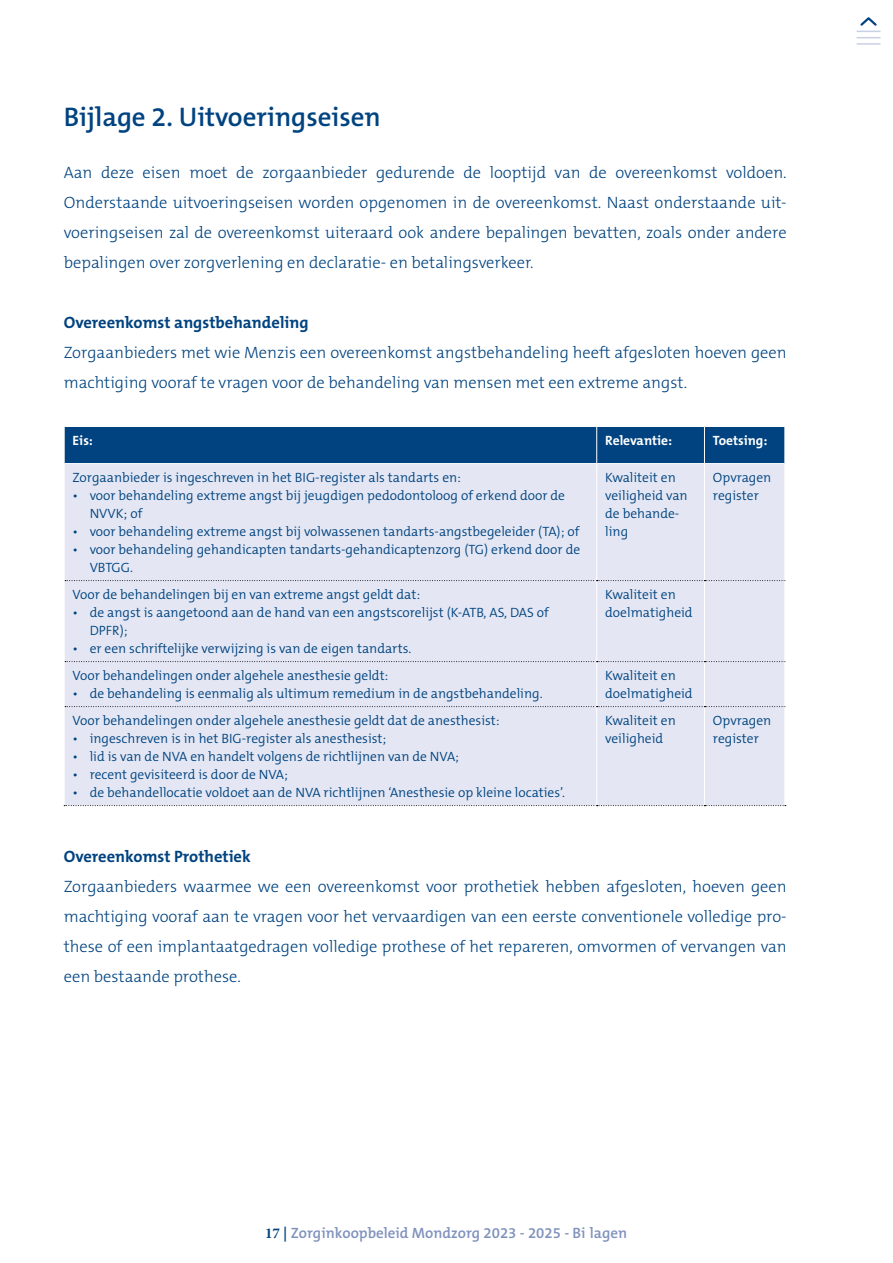
<style>
.page{position:relative;width:893px;height:1263px;background:#fff}
.page>*{position:absolute;margin:0;border:0;box-sizing:border-box;transform-origin:0 0}
.t1{font:600 27px "The Mix B W6";color:#004380}
.t2{font:300 16.5px/30px "The Mix B W3";color:#004380;text-align:justify}
.t3{font:700 16.5px "The Mix B W7";color:#004380}
.t4{font:600 15px "The Mix B W6";color:#7f91bd}
.t5{font:300 13.5px/18px "The Mix B W4";color:#004380}
.t6{font:700 13.5px "The Mix B W7";color:#fff}
.s1{font-family:"Minion Pro";font-weight:700;color:#004380}
.s2{color:#004380}
</style>
<div class="page">
<svg style="left:857px;top:17px;width:23px;height:21px"></svg>
<hr style="left:857px;top:43px;width:23px;height:2px;background:#cad0e5">
<div style="left:65px;top:427px;width:719px;height:36px;background:#004380"></div>
<div style="left:65px;top:464px;width:719px;height:341px;background:#e4e7f3"></div>
<hr style="left:596px;top:427px;width:1px;height:36px;background:#fff">
<hr style="left:704px;top:427px;width:1px;height:36px;background:#fff">
<hr style="left:596px;top:464px;width:1px;height:116px;background:#fff">
<hr style="left:704px;top:464px;width:1px;height:116px;background:#fff">
<hr style="left:596px;top:581px;width:1px;height:80px;background:#fff">
<hr style="left:704px;top:581px;width:1px;height:80px;background:#fff">
<hr style="left:596px;top:662px;width:1px;height:44px;background:#fff">
<hr style="left:704px;top:662px;width:1px;height:44px;background:#fff">
<hr style="left:596px;top:707px;width:1px;height:98px;background:#fff">
<hr style="left:704px;top:707px;width:1px;height:98px;background:#fff">
<svg style="left:65px;top:580px;width:719px;height:1px"></svg>
<svg style="left:65px;top:661px;width:719px;height:1px"></svg>
<svg style="left:65px;top:706px;width:719px;height:1px"></svg>
<svg style="left:64px;top:805px;width:722px;height:1px"></svg>
<h1 class="t1" style="left:64px;top:100px;width:318px">Bijlage 2. Uitvoeringseisen</h1>
<p class="t2" style="left:64px;top:157px;width:724px">Aan deze eisen moet de zorgaanbieder gedurende de looptijd van de overeenkomst voldoen.<br>Onderstaande uitvoeringseisen worden opgenomen in de overeenkomst. Naast onderstaande uit&shy;voeringseisen zal de overeenkomst uiteraard ook andere bepalingen bevatten, zoals onder andere bepalingen over zorgverlening en declaratie- en betalingsverkeer.</p>
<p class="t3" style="left:64px;top:311px;width:246px">Overeenkomst angstbehandeling</p>
<p class="t2" style="left:64px;top:337px;width:724px">Zorgaanbieders met wie Menzis een overeenkomst angstbehandeling heeft afgesloten hoeven geen machtiging vooraf te vragen voor de behandeling van mensen met een extreme angst.</p>
<p class="t6" style="left:73px;top:432px;width:22px">Eis:</p>
<p class="t6" style="left:605px;top:432px;width:68px">Relevantie:</p>
<p class="t6" style="left:713px;top:432px;width:56px">Toetsing:</p>
<p class="t5" style="left:73px;top:469px;width:390px">Zorgaanbieder is ingeschreven in het BIG-register als tandarts en:</p>
<p class="t5" style="left:90px;top:487px;width:477px;text-indent:-17px">• voor behandeling extreme angst bij jeugdigen pedodontoloog of erkend door de<br>NVVK; of</p>
<p class="t5" style="left:73px;top:523px;width:508px">• voor behandeling extreme angst bij volwassenen tandarts-angstbegeleider (TA); of</p>
<p class="t5" style="left:90px;top:541px;width:492px;text-indent:-17px">• voor behandeling gehandicapten tandarts-gehandicaptenzorg (TG) erkend door de<br>VBTGG.</p>
<p class="t5" style="left:605px;top:469px;width:84px">Kwaliteit en veiligheid van de behande&shy;ling</p>
<p class="t5" style="left:713px;top:469px;width:60px">Opvragen register</p>
<p class="t5" style="left:73px;top:586px;width:349px">Voor de behandelingen bij en van extreme angst geldt dat:</p>
<p class="t5" style="left:90px;top:604px;width:461px;text-indent:-17px">• de angst is aangetoond aan de hand van een angstscorelijst (K-ATB, AS, DAS of<br>DPFR);</p>
<p class="t5" style="left:73px;top:639px;width:340px">• er een schriftelijke verwijzing is van de eigen tandarts.</p>
<p class="t5" style="left:73px;top:666px;width:317px">Voor behandelingen onder algehele anesthesie geldt:</p>
<p class="t5" style="left:73px;top:684px;width:472px">• de behandeling is eenmalig als ultimum remedium in de angstbehandeling.</p>
<p class="t5" style="left:73px;top:711px;width:429px">Voor behandelingen onder algehele anesthesie geldt dat de anesthesist:</p>
<p class="t5" style="left:73px;top:729px;width:315px">• ingeschreven is in het BIG-register als anesthesist;</p>
<p class="t5" style="left:73px;top:747px;width:388px">• lid is van de NVA en handelt volgens de richtlijnen van de NVA;</p>
<p class="t5" style="left:73px;top:765px;width:217px">• recent gevisiteerd is door de NVA;</p>
<p class="t5" style="left:73px;top:783px;width:494px">• de behandellocatie voldoet aan de NVA richtlijnen ‘Anesthesie op kleine locaties’.</p>
<p class="t5" style="left:605px;top:585px;width:89px">Kwaliteit en doelmatigheid</p>
<p class="t5" style="left:605px;top:666px;width:89px">Kwaliteit en doelmatigheid</p>
<p class="t5" style="left:605px;top:711px;width:72px">Kwaliteit en veiligheid</p>
<p class="t5" style="left:713px;top:711px;width:60px">Opvragen register</p>
<p class="t3" style="left:64px;top:845px;width:189px">Overeenkomst Prothetiek</p>
<p class="t2" style="left:64px;top:871px;width:724px">Zorgaanbieders waarmee we een overeenkomst voor prothetiek hebben afgesloten, hoeven geen machtiging vooraf aan te vragen voor het vervaardigen van een eerste conventionele volledige pro&shy;these of een implantaatgedragen volledige prothese of het repareren, omvormen of vervangen van een bestaande prothese.</p>
<p class="t4" style="left:265px;top:1223px;width:364px"><span class="s1">17</span> <span class="s2">|</span> Zorginkoopbeleid Mondzorg 2023 - 2025 - Bi lagen</p>
</div>
